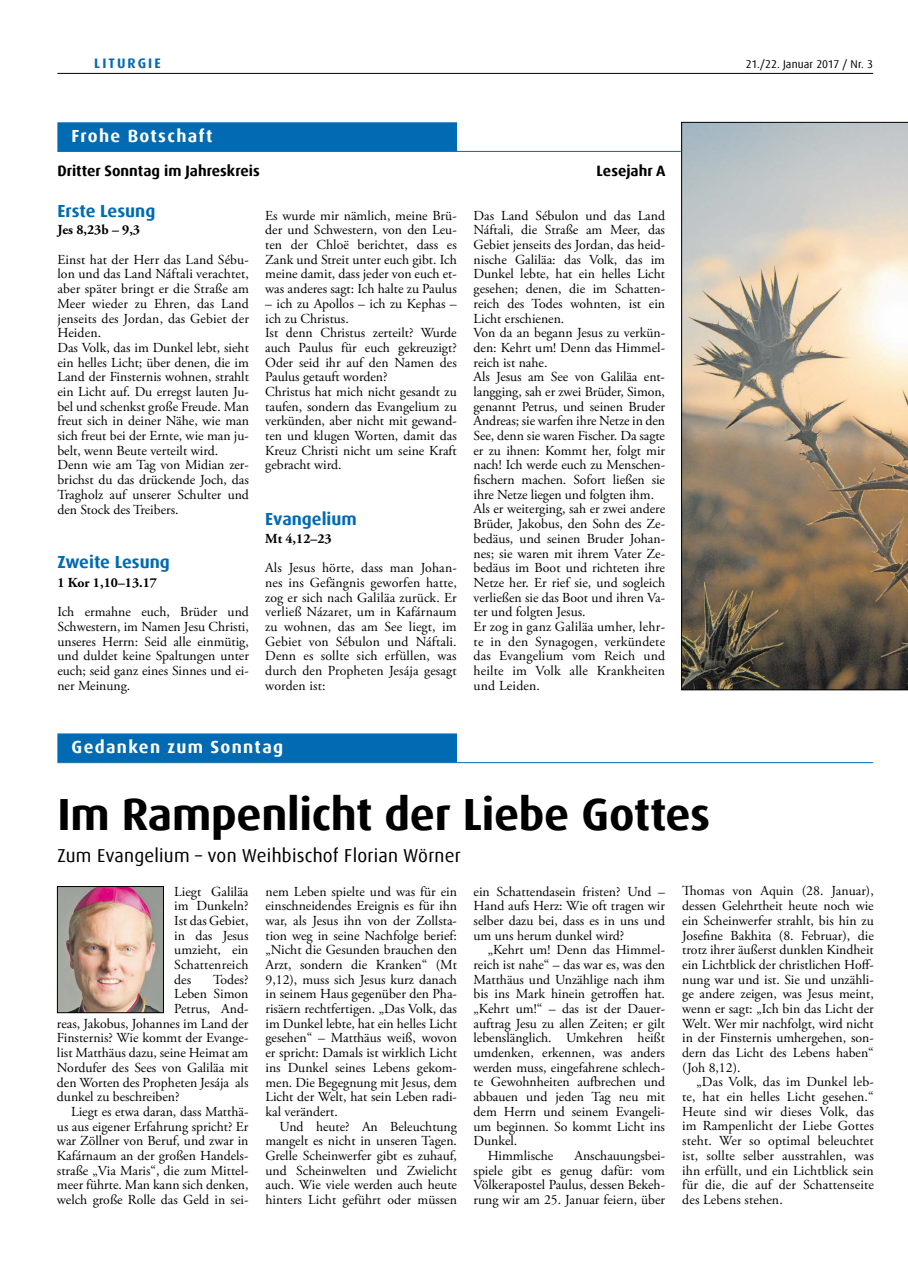
<style>
.page{position:relative;width:908px;height:1276px;background:#fff}
.page>*{position:absolute;margin:0;border:0;box-sizing:border-box;transform-origin:0 0}
.t1{font:700 45px "Dax Offc Pro";letter-spacing:-.01em;color:#000}
.t2{font:18.75px "Dax Offc Pro";letter-spacing:.01em;color:#000}
.t3{font:700 17.5px "Dax Offc Pro";color:#006ab3}
.t4{font:700 17.5px "Dax Offc Pro";letter-spacing:.075em;color:#fff}
.t5{font:700 15px "Dax Offc Pro";color:#000}
.t6{font:13.75px/14.6px "Adobe Garamond Pro";color:#000;text-align:justify}
.t7{font:700 13.75px "Adobe Garamond Pro";color:#000}
.t8{font:700 13.75px "Dax Offc Pro";letter-spacing:.15em;color:#006ab3}
.t9{font:11.25px "Dax Offc Pro";letter-spacing:.005em;color:#000}
</style>
<div class="page">
<img style="left:681px;top:122px;width:226px;height:568px">
<img style="left:59px;top:888px;width:102px;height:123px">
<div style="left:57px;top:886px;width:106px;height:127px;border:1px solid #000"></div>
<hr style="left:57px;top:73px;width:815px;height:1px;background:#000">
<hr style="left:57px;top:151px;width:623px;height:1px;background:#006ab3">
<div style="left:57px;top:122px;width:400px;height:29px;background:#006ab3"></div>
<hr style="left:57px;top:762px;width:815px;height:1px;background:#006ab3">
<div style="left:57px;top:733px;width:400px;height:29px;background:#006ab3"></div>
<p class="t8" style="left:94px;top:54px;width:68px">LITURGIE</p>
<p class="t9" style="left:745px;top:57px;width:129px">21./22. Januar 2017 / Nr. 3</p>
<p class="t4" style="left:72px;top:125px;width:142px">Frohe Botschaft</p>
<p class="t5" style="left:57px;top:161px;width:204px">Dritter Sonntag im Jahreskreis</p>
<p class="t5" style="left:596px;top:161px;width:70px">Lesejahr A</p>
<p class="t3" style="left:57px;top:200px;width:99px">Erste Lesung</p>
<p class="t7" style="left:57px;top:222px;width:84px">Jes 8,23b – 9,3</p>
<p class="t6" style="left:57px;top:253px;width:193px;text-align:left">Einst hat der Herr das Land Sébu&shy;lon und das Land Náftali verachtet, aber später bringt er die Straße am<br>Meer wieder zu Ehren, das Land jenseits des Jordan, das Gebiet der<br>Heiden.<br>Das Volk, das im Dunkel lebt, sieht ein helles Licht; über denen, die im<br>Land der Finsternis wohnen, strahlt ein Licht auf. Du erregst lauten Ju&shy;bel und schenkst große Freude. Man freut sich in deiner Nähe, wie man sich freut bei der Ernte, wie man ju&shy;belt, wenn Beute verteilt wird.<br>Denn wie am Tag von Midian zer&shy;brichst du das drückende Joch, das<br>Tragholz auf unserer Schulter und den Stock des Treibers.</p>
<p class="t6" style="left:473px;top:208px;width:193px;text-align:left">Das Land Sébulon und das Land<br>Náftali, die Straße am Meer, das<br>Gebiet jenseits des Jordan, das heid&shy;nische Galiläa: das Volk, das im<br>Dunkel lebte, hat ein helles Licht gesehen; denen, die im Schatten&shy;reich des Todes wohnten, ist ein<br>Licht erschienen.<br>Von da an begann Jesus zu verkün&shy;den: Kehrt um! Denn das Himmel&shy;reich ist nahe.<br>Als Jesus am See von Galiläa ent&shy;langging, sah er zwei Brüder, Simon, genannt Petrus, und seinen Bruder<br>Andreas; sie warfen ihre Netze in den<br>See, denn sie waren Fischer. Da sagte er zu ihnen: Kommt her, folgt mir nach! Ich werde euch zu Menschen&shy;fischern machen. Sofort ließen sie ihre Netze liegen und folgten ihm.<br>Als er weiterging, sah er zwei andere<br>Brüder, Jakobus, den Sohn des Ze&shy;bedäus, und seinen Bruder Johan&shy;nes; sie waren mit ihrem Vater Ze&shy;bedäus im Boot und richteten ihre<br>Netze her. Er rief sie, und sogleich verließen sie das Boot und ihren Va&shy;ter und folgten Jesus.<br>Er zog in ganz Galiläa umher, lehr&shy;te in den Synagogen, verkündete das Evangelium vom Reich und heilte im Volk alle Krankheiten und Leiden.</p>
<p class="t6" style="left:265px;top:208px;width:193px">Es wurde mir nämlich, meine Brü&shy;der und Schwestern, von den Leu&shy;ten der Chloë berichtet, dass es Zank und Streit unter euch gibt. Ich meine damit, dass jeder von euch et&shy;was anderes sagt: Ich halte zu Paulus</p>
<p class="t6" style="left:265px;top:297px;width:193px;text-align:left">– ich zu Apollos – ich zu Kephas – ich zu Christus.<br>Ist denn Christus zerteilt? Wurde auch Paulus für euch gekreuzigt?<br>Oder seid ihr auf den Namen des<br>Paulus getauft worden?<br>Christus hat mich nicht gesandt zu taufen, sondern das Evangelium zu verkünden, aber nicht mit gewand&shy;ten und klugen Worten, damit das<br>Kreuz Christi nicht um seine Kraft gebracht wird.</p>
<p class="t3" style="left:265px;top:508px;width:93px">Evangelium</p>
<p class="t7" style="left:265px;top:530px;width:68px">Mt 4,12–23</p>
<p class="t6" style="left:265px;top:561px;width:193px">Als Jesus hörte, dass man Johan&shy;nes ins Gefängnis geworfen hatte, zog er sich nach Galiläa zurück. Er verließ Názaret, um in Kafárnaum zu wohnen, das am See liegt, im Gebiet von Sébulon und Náftali.<br>Denn es sollte sich erfüllen, was durch den Propheten Jesája gesagt worden ist:</p>
<p class="t3" style="left:57px;top:551px;width:114px">Zweite Lesung</p>
<p class="t7" style="left:57px;top:574px;width:101px">1 Kor 1,10–13.17</p>
<p class="t6" style="left:57px;top:605px;width:193px">Ich ermahne euch, Brüder und Schwestern, im Namen Jesu Christi, unseres Herrn: Seid alle einmütig, und duldet keine Spaltungen unter euch; seid ganz eines Sinnes und ei&shy;ner Meinung.</p>
<p class="t4" style="left:72px;top:736px;width:213px">Gedanken zum Sonntag</p>
<h1 class="t1" style="left:57px;top:785px;width:654px">Im Rampenlicht der Liebe Gottes</h1>
<h2 class="t2" style="left:57px;top:843px;width:405px">Zum Evangelium – von Weihbischof Florian Wörner</h2>
<p class="t6" style="left:174px;top:884px;width:76px">Liegt Galiläa im Dunkeln?<br>Ist das Gebiet, in das Jesus umzieht, ein Schattenreich des</p>
<p class="t6" style="left:213px;top:972px;width:37px">Todes?</p>
<p class="t6" style="left:174px;top:987px;width:76px">Leben Simon</p>
<p class="t6" style="left:174px;top:1002px;width:76px">Petrus, And-</p>
<p class="t6" style="left:57px;top:1016px;width:193px">reas, Jakobus, Johannes im Land der</p>
<p class="t6" style="left:57px;top:1031px;width:193px">Finsternis? Wie kommt der Evange-</p>
<p class="t6" style="left:57px;top:1046px;width:193px">list Matthäus dazu, seine Heimat am</p>
<p class="t6" style="left:57px;top:1060px;width:193px">Nordufer des Sees von Galiläa mit</p>
<p class="t6" style="left:57px;top:1075px;width:193px">den Worten des Propheten Jesája als</p>
<p class="t6" style="left:57px;top:1090px;width:124px">dunkel zu beschreiben?</p>
<p class="t6" style="left:71px;top:1104px;width:179px">Liegt es etwa daran, dass Matthä-</p>
<p class="t6" style="left:57px;top:1119px;width:193px">us aus eigener Erfahrung spricht? Er</p>
<p class="t6" style="left:57px;top:1134px;width:193px">war Zöllner von Beruf, und zwar in</p>
<p class="t6" style="left:57px;top:1148px;width:193px">Kafárnaum an der großen Handels-</p>
<p class="t6" style="left:57px;top:1163px;width:193px">straße „Via Maris“, die zum Mittel-</p>
<p class="t6" style="left:57px;top:1178px;width:193px">meer führte. Man kann sich denken,</p>
<p class="t6" style="left:57px;top:1192px;width:193px">welch große Rolle das Geld in sei-</p>
<p class="t6" style="left:265px;top:884px;width:193px">nem Leben spielte und was für ein einschneidendes Ereignis es für ihn war, als Jesus ihn von der Zollsta&shy;tion weg in seine Nachfolge berief: „Nicht die Gesunden brauchen den Arzt, sondern die Kranken“ (Mt 9,12), muss sich Jesus kurz danach in seinem Haus gegenüber den Pha&shy;risäern rechtfertigen. „Das Volk, das im Dunkel lebte, hat ein helles Licht gesehen“ – Matthäus weiß, wovon er spricht: Damals ist wirklich Licht ins Dunkel seines Lebens gekom&shy;men. Die Begegnung mit Jesus, dem Licht der Welt, hat sein Leben radi&shy;kal verändert.</p>
<p class="t6" style="left:265px;top:1119px;width:193px;text-indent:14px">Und heute? An Beleuchtung mangelt es nicht in unseren Tagen.<br>Grelle Scheinwerfer gibt es zuhauf, und Scheinwelten und Zwielicht auch. Wie viele werden auch heute hinters Licht geführt oder müssen</p>
<p class="t6" style="left:473px;top:884px;width:193px">ein Schattendasein fristen? Und – Hand aufs Herz: Wie oft tragen wir selber dazu bei, dass es in uns und um uns herum dunkel wird?</p>
<p class="t6" style="left:487px;top:943px;width:179px">„Kehrt um! Denn das Himmel-</p>
<p class="t6" style="left:473px;top:957px;width:193px">reich ist nahe“ – das war es, was den</p>
<p class="t6" style="left:473px;top:972px;width:193px">Matthäus und Unzählige nach ihm</p>
<p class="t6" style="left:473px;top:987px;width:193px">bis ins Mark hinein getroffen hat.</p>
<p class="t6" style="left:473px;top:1002px;width:193px">„Kehrt um!“ – das ist der Dauer-</p>
<p class="t6" style="left:473px;top:1016px;width:193px">auftrag Jesu zu allen Zeiten; er gilt</p>
<p class="t6" style="left:473px;top:1031px;width:193px">lebenslänglich. Umkehren heißt</p>
<p class="t6" style="left:473px;top:1046px;width:193px">umdenken, erkennen, was anders</p>
<p class="t6" style="left:473px;top:1060px;width:193px">werden muss, eingefahrene schlech-</p>
<p class="t6" style="left:473px;top:1075px;width:193px">te Gewohnheiten aufbrechen und</p>
<p class="t6" style="left:473px;top:1090px;width:193px">abbauen und jeden Tag neu mit</p>
<p class="t6" style="left:473px;top:1104px;width:193px">dem Herrn und seinem Evangeli-</p>
<p class="t6" style="left:473px;top:1119px;width:193px">um beginnen. So kommt Licht ins</p>
<p class="t6" style="left:473px;top:1134px;width:45px">Dunkel.</p>
<p class="t6" style="left:487px;top:1148px;width:67px">Himmlische</p>
<p class="t6" style="left:473px;top:1148px;width:193px;text-indent:101px">Anschauungsbei&shy;spiele gibt es genug dafür: vom Völkerapostel Paulus, dessen Bekeh&shy;rung wir am 25. Januar feiern, über</p>
<p class="t6" style="left:682px;top:884px;width:193px">Thomas von Aquin (28. Januar), dessen Gelehrtheit heute noch wie ein Scheinwerfer strahlt, bis hin zu Josefine Bakhita (8. Februar), die trotz ihrer äußerst dunklen Kindheit ein Lichtblick der christlichen Hoff&shy;nung war und ist. Sie und unzähli&shy;ge andere zeigen, was Jesus meint, wenn er sagt: „Ich bin das Licht der Welt. Wer mir nachfolgt, wird nicht in der Finsternis umhergehen, son&shy;dern das Licht des Lebens haben“ (Joh 8,12).</p>
<p class="t6" style="left:682px;top:1075px;width:193px;text-indent:14px">„Das Volk, das im Dunkel leb&shy;te, hat ein helles Licht gesehen.“ Heute sind wir dieses Volk, das im Rampenlicht der Liebe Gottes steht. Wer so optimal beleuchtet ist, sollte selber ausstrahlen, was ihn erfüllt, und ein Lichtblick sein für die, die auf der Schattenseite des Lebens stehen.</p>
</div>
